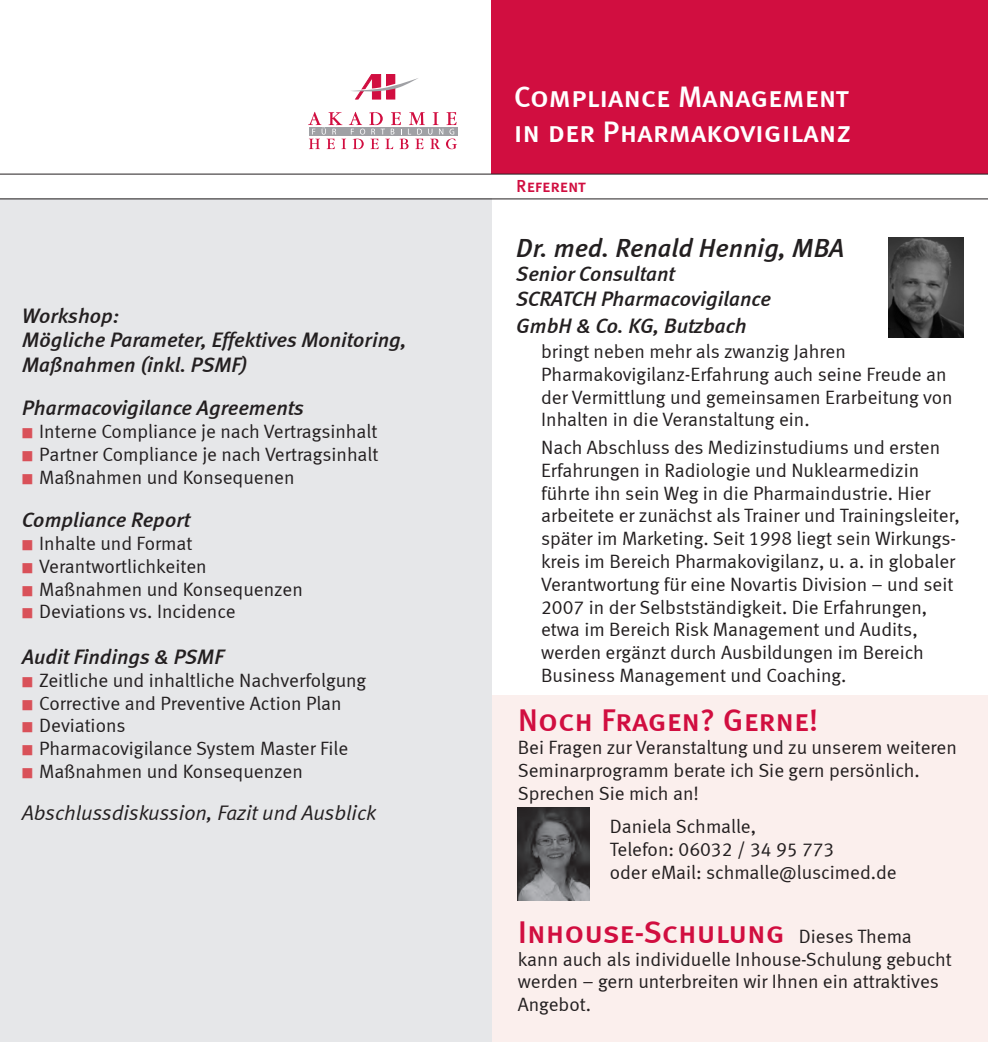
<style>
.page{position:relative;width:988px;height:1042px;background:#fff}
.page>*{position:absolute;margin:0;border:0;box-sizing:border-box;transform-origin:0 0}
.Seminarziel{font:31.5px "Meta Medium LF Caps";letter-spacing:-.005em;color:#d10e40}
.Referenten_im_Progra{font:31.5px "Meta Medium LF Caps";color:#d10e40}
.Titel{font:29.75px/35px "Meta Medium LF Caps";color:#fff}
.Referent_Head{font:italic 26.25px "Meta Medium LF";color:#231f20}
.Head_Programm{font:italic 21px/24.5px "Meta Medium LF";color:#231f20}
.Referent_Beschreibun{font:italic 21px/24.5px "Meta Medium LF";color:#231f20}
.Head_Programm-2{font:italic 21px "Meta Normal LF";color:#231f20}
.Referenten_Text{font:19.25px/22.8px "Meta Normal LF";color:#231f20}
.Head_Programm-3{font:19.25px "Meta Normal LF";color:#231f20}
.Referenten_im_Progra-2{font:19.25px/22.8px "Meta Normal LF";color:#231f20}
.Seminarziel-2{font:19.25px/22.8px "Meta Normal LF";color:#231f20}
.t1{font:17.5px "Meta Medium LF Caps";color:#d10e40}
.s1{color:#d95159}
.s2{font-family:"Meta Normal LF";font-size:19.25px;color:#231f20}
</style>
<div class="page">
<div style="left:491px;top:696px;width:496px;height:346px;background:#fbefed"></div>
<div style="left:491px;top:0;width:496px;height:174px;background:#d10e40"></div>
<svg style="left:351px;top:74px;width:67px;height:25px"></svg>
<svg style="left:308px;top:112px;width:149px;height:37px"></svg>
<div style="left:0;top:199px;width:491px;height:843px;background:#e6e7e9"></div>
<hr style="left:0;top:198px;width:987px;height:1px;background:#231f20">
<hr style="left:0;top:174px;width:987px;height:1px;background:#231f20">
<img style="left:888px;top:238px;width:74px;height:99px">
<img style="left:517px;top:807px;width:72px;height:93px">
<p class="Head_Programm" style="left:22px;top:303px;width:386px">Workshop:<br>Mögliche Parameter, Effektives Monitoring,<br>Maßnahmen (inkl. PSMF)</p>
<p class="Head_Programm" style="left:22px;top:395px;width:283px">Pharmacovigilance Agreements</p>
<p class="Head_Programm-3" style="left:22px;top:420px;width:356px"><span class="s1">■</span> Interne Compliance je nach Vertragsinhalt</p>
<p class="Head_Programm-3" style="left:22px;top:443px;width:357px"><span class="s1">■</span> Partner Compliance je nach Vertragsinhalt</p>
<p class="Head_Programm-3" style="left:22px;top:466px;width:274px"><span class="s1">■</span> Maßnahmen und Konsequenen</p>
<p class="Head_Programm" style="left:22px;top:507px;width:169px">Compliance Report</p>
<p class="Head_Programm-3" style="left:22px;top:532px;width:171px"><span class="s1">■</span> Inhalte und Format</p>
<p class="Head_Programm-3" style="left:22px;top:555px;width:186px"><span class="s1">■</span> Verantwortlichkeiten</p>
<p class="Head_Programm-3" style="left:22px;top:578px;width:282px"><span class="s1">■</span> Maßnahmen und Konsequenzen</p>
<p class="Head_Programm-3" style="left:22px;top:601px;width:215px"><span class="s1">■</span> Deviations vs. Incidence</p>
<p class="Head_Programm" style="left:22px;top:644px;width:203px">Audit Findings &amp; PSMF</p>
<p class="Head_Programm-3" style="left:22px;top:669px;width:345px"><span class="s1">■</span> Zeitliche und inhaltliche Nachverfolgung</p>
<p class="Head_Programm-3" style="left:22px;top:692px;width:321px"><span class="s1">■</span> Corrective and Preventive Action Plan</p>
<p class="Head_Programm-3" style="left:22px;top:714px;width:105px"><span class="s1">■</span> Deviations</p>
<p class="Head_Programm-3" style="left:22px;top:737px;width:327px"><span class="s1">■</span> Pharmacovigilance System Master File</p>
<p class="Head_Programm-3" style="left:22px;top:760px;width:282px"><span class="s1">■</span> Maßnahmen und Konsequenzen</p>
<p class="Head_Programm-2" style="left:22px;top:800px;width:355px">Abschlussdiskussion, Fazit und Ausblick</p>
<p class="Titel" style="left:513px;top:79px;width:339px">Compliance Management in der Pharmakovigilanz</p>
<p class="t1" style="left:516px;top:176px;width:71px">Referent</p>
<p class="Referent_Head" style="left:516px;top:232px;width:329px">Dr. med. Renald Hennig, MBA</p>
<p class="Referent_Beschreibun" style="left:516px;top:262px;width:256px">Senior Consultant<br>SCRATCH Pharmacovigilance</p>
<p class="Referent_Beschreibun" style="left:516px;top:313px;width:232px">GmbH &amp; Co. KG, Butzbach</p>
<p class="Referenten_Text" style="left:541px;top:340px;width:413px">bringt neben mehr als zwanzig Jahren Pharmakovigilanz-Erfahrung auch seine Freude an der Vermittlung und gemeinsamen Erarbeitung von Inhalten in die Veranstaltung ein.</p>
<p class="Referenten_Text" style="left:541px;top:436px;width:420px">Nach Abschluss des Medizinstudiums und ersten Erfahrungen in Radiologie und Nuklearmedizin führte ihn sein Weg in die Pharmaindustrie. Hier arbeitete er zunächst als Trainer und Trainingsleiter, später im Marketing. Seit 1998 liegt sein Wirkungs&shy;kreis im Bereich Pharmakovigilanz, u. a. in globaler Verantwortung für eine Novartis Division – und seit 2007 in der Selbstständigkeit. Die Erfahrungen, etwa im Bereich Risk Management und Audits, werden ergänzt durch Ausbildungen im Bereich Business Management und Coaching.</p>
<p class="Referenten_im_Progra" style="left:517px;top:702px;width:302px">Noch Fragen? Gerne!</p>
<p class="Referenten_im_Progra-2" style="left:517px;top:736px;width:440px">Bei Fragen zur Veranstaltung und zu unserem weiteren<br>Seminarprogramm berate ich Sie gern persönlich.<br>Sprechen Sie mich an!</p>
<p class="Referenten_im_Progra-2" style="left:609px;top:815px;width:226px">Daniela Schmalle,<br>Telefon: 06032 / 34 95 773</p>
<p class="Referenten_im_Progra-2" style="left:609px;top:860px;width:288px">oder eMail: schmalle@luscimed.de</p>
<p class="Seminarziel" style="left:517px;top:913px;width:395px">Inhouse-Schulung <span class="s2">Dieses Thema</span></p>
<p class="Seminarziel-2" style="left:517px;top:947px;width:435px">kann auch als individuelle Inhouse-Schulung gebucht werden – gern unterbreiten wir Ihnen ein attraktives<br>Angebot.</p>
</div>
